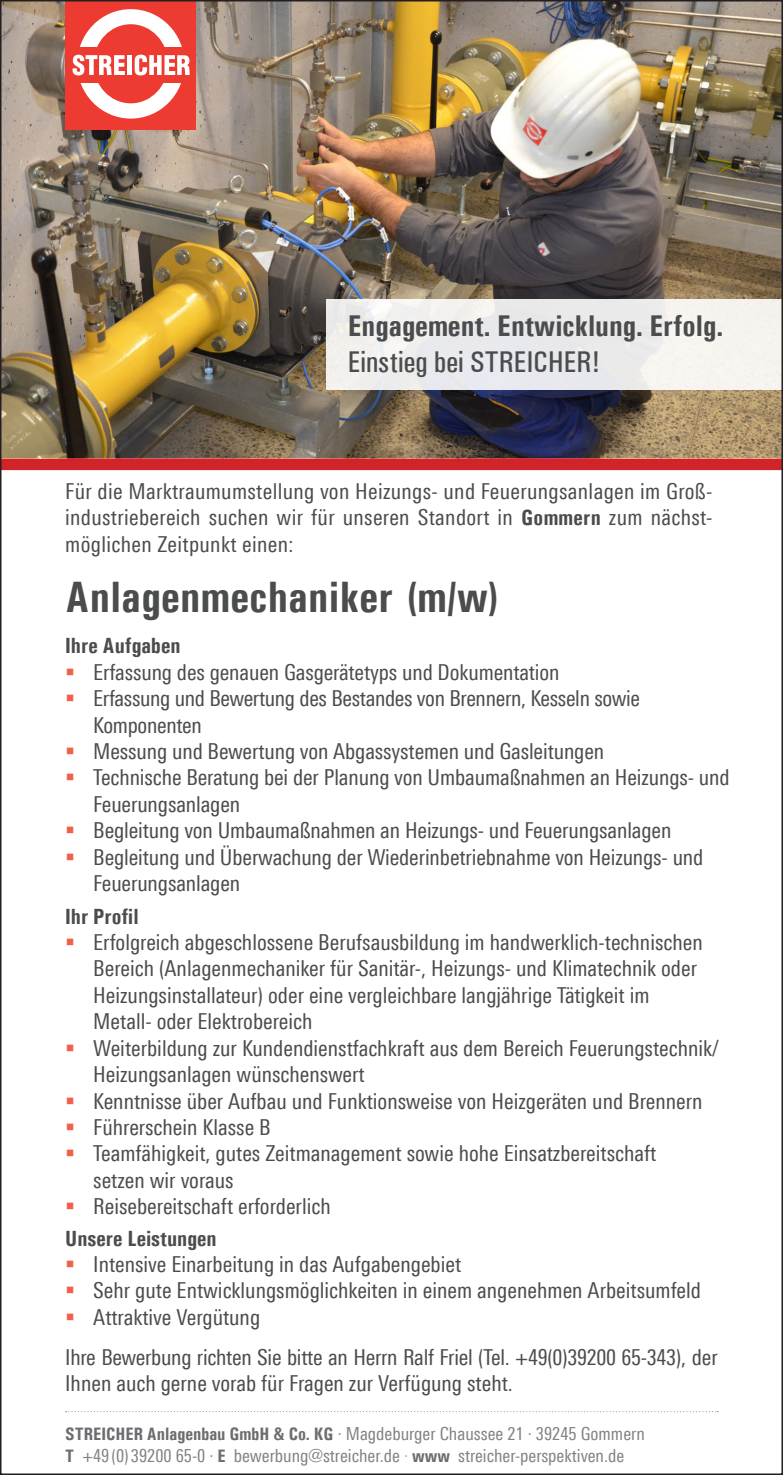
<style>
.page{position:relative;width:783px;height:1475px;background:#fff}
.page>*{position:absolute;margin:0;border:0;box-sizing:border-box;transform-origin:0 0}
.t1{font:700 condensed 44px "Univers";letter-spacing:.01em;color:#4b4c4d}
.t2{font:700 condensed 30px "Univers";color:#4b4c4d}
.t3{font:500 condensed 30px "Univers";color:#4b4c4d}
.t4{font:22px/26.4px "Linotype Univers 420 Cn";color:#4b4c4d}
.t5{font:700 condensed 22px "Univers";color:#4b4c4d}
.t6{font:18px "Linotype Univers 420 Cn";color:#808285}
.s1{font-family:"Univers";font-weight:700;font-stretch:condensed}
.s2{font-family:"Univers";font-weight:700;font-stretch:condensed;color:#6c6d70}
.s3{color:#a8a9ad}
</style>
<div class="page">
<img style="left:3px;top:3px;width:776px;height:455px">
<div style="left:65px;top:0;width:131px;height:129px;background:#ee3b32"></div>
<div style="left:77px;top:9px;width:107px;height:110px;background:#fff;border-radius:50%"></div>
<div style="left:94px;top:24px;width:74px;height:79px;background:#ee3b32;border-radius:50%"></div>
<div style="left:69px;top:47px;width:125px;height:35px;background:#ee3b32"></div>
<svg style="left:73px;top:55px;width:52px;height:20px"></svg>
<div style="left:127px;top:55px;width:5px;height:20px;background:#fff"></div>
<svg style="left:135px;top:55px;width:55px;height:20px"></svg>
<div style="left:326px;top:299px;width:456px;height:91px;background:#edecee"></div>
<div style="left:0;top:458px;width:782px;height:12px;background:#d1232a"></div>
<p class="t2" style="left:348px;top:308px;width:376px">Engagement. Entwicklung. Erfolg.</p>
<p class="t3" style="left:348px;top:344px;width:254px">Einstieg bei STREICHER!</p>
<p class="t4" style="left:65px;top:477px;width:648px;text-align:justify">Für die Marktraumumstellung von Heizungs- und Feuerungsanlagen im Groß&shy;industriebereich suchen wir für unseren Standort in <span class="s1">Gommern</span> zum nächst&shy;möglichen Zeitpunkt einen:</p>
<p class="t1" style="left:65px;top:569px;width:434px">Anlagenmechaniker (m/w)</p>
<p class="t5" style="left:65px;top:632px;width:117px">Ihre Aufgaben</p>
<p class="t4" style="left:93px;top:658px;width:467px">Erfassung des genauen Gasgerätetyps und Dokumentation</p>
<p class="t4" style="left:93px;top:684px;width:548px">Erfassung und Bewertung des Bestandes von Brennern, Kesseln sowie<br>Komponenten</p>
<p class="t4" style="left:93px;top:737px;width:512px">Messung und Bewertung von Abgassystemen und Gasleitungen</p>
<p class="t4" style="left:93px;top:764px;width:637px">Technische Beratung bei der Planung von Umbaumaßnahmen an Heizungs- und<br>Feuerungsanlagen</p>
<p class="t4" style="left:93px;top:816px;width:579px">Begleitung von Umbaumaßnahmen an Heizungs- und Feuerungsanlagen</p>
<p class="t4" style="left:93px;top:843px;width:611px">Begleitung und Überwachung der Wiederinbetriebnahme von Heizungs- und<br>Feuerungsanlagen</p>
<p class="t5" style="left:65px;top:902px;width:75px">Ihr Profil</p>
<p class="t4" style="left:93px;top:928px;width:611px">Erfolgreich abgeschlossene Berufsausbildung im handwerklich-technischen Bereich (Anlagenmechaniker für Sanitär-, Heizungs- und Klimatechnik oder Heizungsinstallateur) oder eine vergleichbare langjährige Tätigkeit im Metall- oder Elektrobereich</p>
<p class="t4" style="left:93px;top:1034px;width:627px">Weiterbildung zur Kundendienstfachkraft aus dem Bereich Feuerungstechnik/<br>Heizungsanlagen wünschenswert</p>
<p class="t4" style="left:93px;top:1087px;width:610px">Kenntnisse über Aufbau und Funktionsweise von Heizgeräten und Brennern</p>
<p class="t4" style="left:93px;top:1113px;width:179px">Führerschein Klasse B</p>
<p class="t4" style="left:93px;top:1139px;width:564px">Teamfähigkeit, gutes Zeitmanagement sowie hohe Einsatzbereitschaft setzen wir voraus</p>
<p class="t4" style="left:93px;top:1192px;width:239px">Reisebereitschaft erforderlich</p>
<p class="t5" style="left:65px;top:1224px;width:153px">Unsere Leistungen</p>
<p class="t4" style="left:93px;top:1250px;width:369px">Intensive Einarbeitung in das Aufgabengebiet</p>
<p class="t4" style="left:93px;top:1276px;width:609px">Sehr gute Entwicklungsmöglichkeiten in einem angenehmen Arbeitsumfeld</p>
<p class="t4" style="left:93px;top:1303px;width:168px">Attraktive Vergütung</p>
<p class="t4" style="left:65px;top:1343px;width:654px">Ihre Bewerbung richten Sie bitte an Herrn Ralf Friel (Tel. +49(0)39200 65-343), der<br>Ihnen auch gerne vorab für Fragen zur Verfügung steht.</p>
<p class="t6" style="left:65px;top:1422px;width:581px"><span class="s2">STREICHER Anlagenbau GmbH &amp; Co. KG</span> · Magdeburger Chaussee 21 · 39245 Gommern</p>
<p class="t6" style="left:65px;top:1444px;width:560px"><span class="s2">T</span> +49 (0) 39200 65-0 · <span class="s2">E</span> bewerbung@streicher.de <span class="s3">·</span> <span class="s2">www</span> streicher-perspektiven.de</p>
</div>
